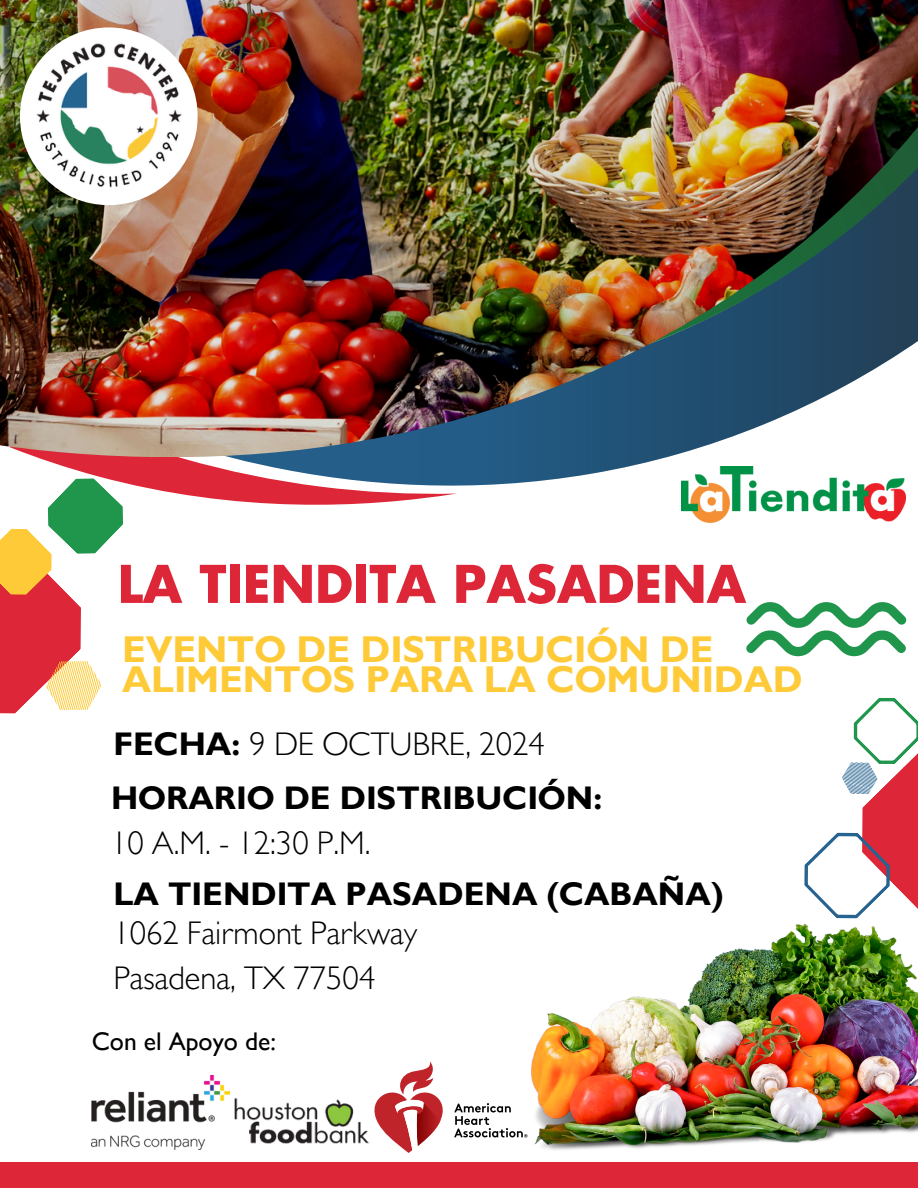
<style>
.page{position:relative;width:918px;height:1188px;background:#fff}
.page>*{position:absolute;margin:0;border:0;box-sizing:border-box;transform-origin:0 0}
.t1{font:700 50.55px "Futura";color:#dd2637}
.t2{font:700 37.35px/30.3px "Gill Sans MT Std";color:#feca38}
.t3{font:700 32.7px/45px "Gill Sans MT Std";color:#000}
.t4{font:300 32.7px/45px "Gill Sans MT Std";color:#000}
.t5{font:500 25.5px "Gill Sans MT Std";color:#000}
.s1{font-weight:700}
.s2{font-weight:300}
</style>
<div class="page">
<svg style="left:36px;top:457px;width:646px;height:55px"></svg>
<img style="left:0;top:0;width:918px;height:457px">
<img style="left:532px;top:924px;width:386px;height:226px">
<div style="left:0;top:1162px;width:918px;height:26px;background:#dd2637"></div>
<svg style="left:746px;top:602px;width:160px;height:54px"></svg>
<img style="left:20px;top:27px;width:178px;height:178px;border-radius:50%">
<img style="left:682px;top:466px;width:224px;height:56px">
<svg style="left:804px;top:698px;width:114px;height:221px"></svg>
<svg style="left:0;top:479px;width:123px;height:234px"></svg>
<img style="left:92px;top:1075px;width:137px;height:75px">
<img style="left:234px;top:1098px;width:135px;height:46px">
<svg style="left:454px;top:1103px;width:73px;height:35px"></svg>
<svg style="left:374px;top:1061px;width:69px;height:92px"></svg>
<h1 class="t1" style="left:118px;top:561px;width:630px">LA TIENDITA PASADENA</h1>
<p class="t2" style="left:122px;top:640px;width:682px">EVENTO DE DISTRIBUCIÓN DE<br>ALIMENTOS PARA LA COMUNIDAD</p>
<h4 class="t4" style="left:113px;top:726px;width:433px"><span class="s1">FECHA:</span> 9 DE OCTUBRE, 2024</h4>
<h3 class="t3" style="left:111px;top:780px;width:493px">HORARIO DE DISTRIBUCIÓN:<br><span class="s2">10 A.M. - 12:30 P.M.</span></h3>
<h4 class="t3" style="left:113px;top:876px;width:612px">LA TIENDITA PASADENA (CABAÑA)</h4>
<h2 class="t4" style="left:113px;top:915px;width:305px">1062 Fairmont Parkway<br>Pasadena, TX 77504</h2>
<h5 class="t5" style="left:92px;top:1033px;width:186px">Con el Apoyo de:</h5>
</div>
